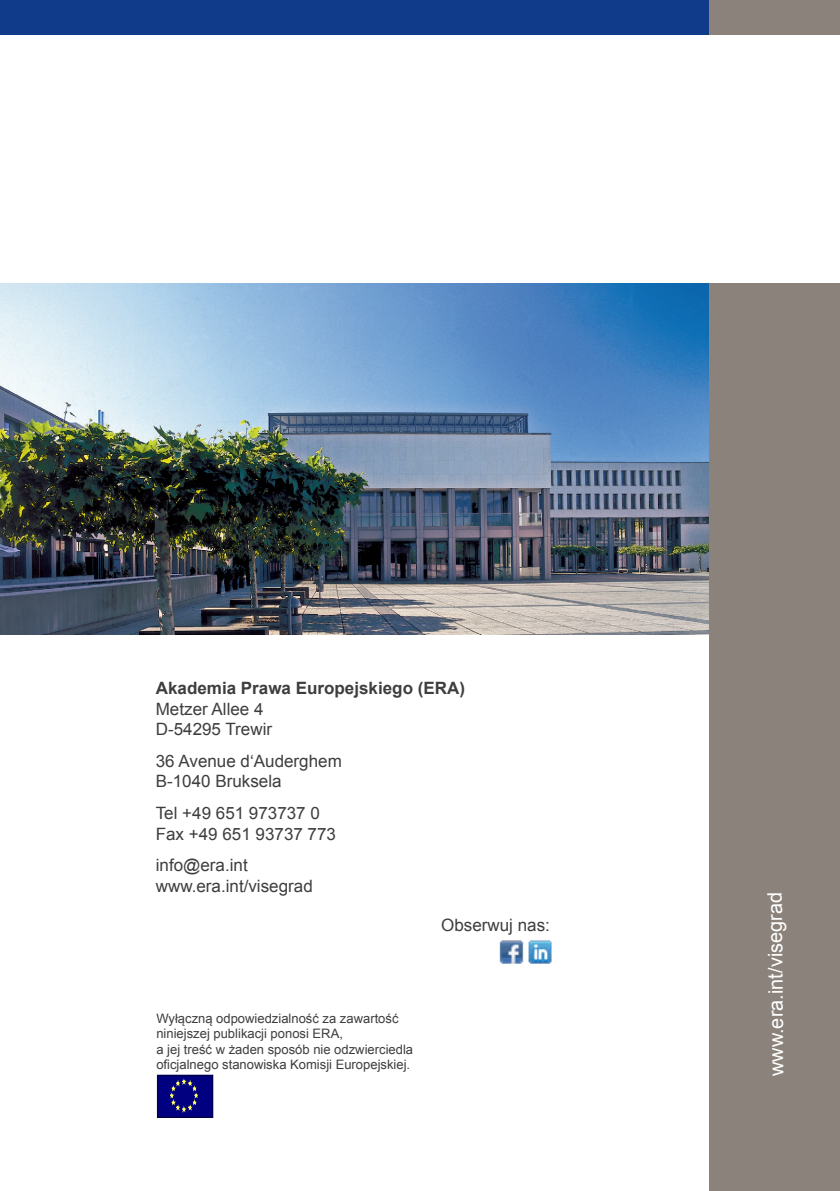
<style>
.page{position:relative;width:840px;height:1191px;background:#fff}
.page>*{position:absolute;margin:0;border:0;box-sizing:border-box;transform-origin:0 0}
.t1{font:20px "Arial";color:#fff}
.t2{font:17px/20.4px "Arial";color:#3e3e3f}
.t3{font:700 17px "Arial";color:#3e3e3f}
.t4{font:13px/15.6px "Arial";color:#3e3e3f}
</style>
<div class="page">
<div style="left:0;top:0;width:709px;height:34px;background:#103b8a"></div>
<div style="left:709px;top:0;width:130px;height:34px;background:#8b827b"></div>
<img style="left:0;top:283px;width:709px;height:351px">
<div style="left:709px;top:283px;width:130px;height:908px;background:#8b827b"></div>
<div style="left:157px;top:1075px;width:55px;height:42px;background:#000080"></div>
<div style="left:157px;top:1074px;width:56px;height:44px;border:2px solid #00004c"></div>
<svg style="left:170px;top:1079px;width:28px;height:33px"></svg>
<img style="left:499px;top:940px;width:53px;height:24px">
<h2 class="t3" style="left:156px;top:676px;width:310px">Akademia Prawa Europejskiego (ERA)</h2>
<h2 class="t2" style="left:156px;top:698px;width:118px">Metzer Allee 4<br>D-54295 Trewir</h2>
<h2 class="t2" style="left:156px;top:750px;width:187px">36 Avenue d‘Auderghem<br>B-1040 Bruksela</h2>
<h2 class="t2" style="left:156px;top:803px;width:182px">Tel +49 651 973737 0<br>Fax +49 651 93737 773</h2>
<h2 class="t2" style="left:156px;top:855px;width:158px">info@era.int www.era.int/visegrad</h2>
<h2 class="t2" style="left:441px;top:915px;width:110px">Obserwuj nas:</h2>
<p class="t4" style="left:156px;top:1010px;width:258px">Wyłączną odpowiedzialność za zawartość niniejszej publikacji ponosi ERA,<br>a jej treść w żaden sposób nie odzwierciedla oficjalnego stanowiska Komisji Europejskiej.</p>
<h1 class="t1" style="left:763px;top:1076px;width:186px;rotate:-91deg">www.era.int/visegrad</h1>
</div>
